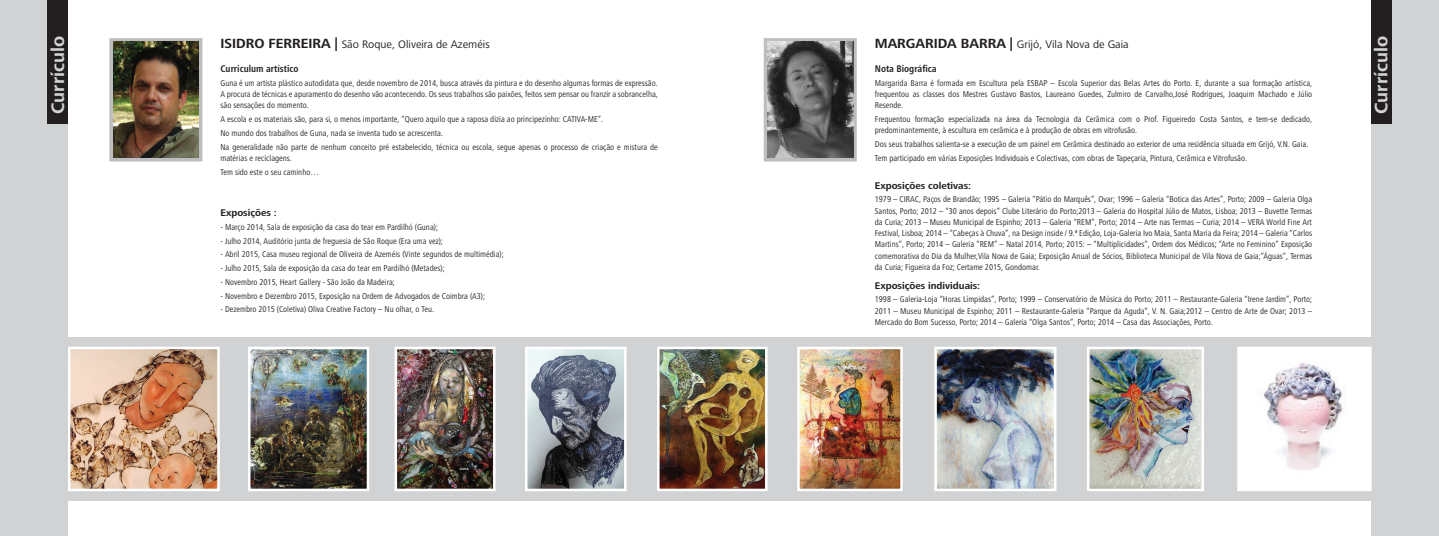
<style>
.page{position:relative;width:1439px;height:536px;background:#fff}
.page>*{position:absolute;margin:0;border:0;box-sizing:border-box;transform-origin:0 0}
.t1{font:700 18.75px "Frutiger Next LT";color:#d1d2d4}
.t2{font:11.25px "Frutiger Next LT";color:#231f20}
.t3{font:700 10px "Frutiger Next LT";color:#231f20}
.t4{font:700 condensed 10px "Frutiger Next LT";color:#231f20}
.t5{font:condensed 8.75px/11.2px "Frutiger Next LT";color:#231f20;text-align:justify}
.s1{font-weight:700;font-size:13.75px}
</style>
<div class="page">
<div style="left:34px;top:337px;width:1405px;height:163px;background:#d1d2d4"></div>
<div style="left:0;top:0;width:68px;height:535px;background:#d1d2d4"></div>
<div style="left:47px;top:0;width:21px;height:123px;background:#231f20"></div>
<div style="left:1371px;top:0;width:68px;height:535px;background:#d1d2d4"></div>
<div style="left:1371px;top:0;width:21px;height:123px;background:#231f20"></div>
<div style="left:109px;top:38px;width:93px;height:123px;border:8px solid #bdbec1"></div>
<img style="left:113px;top:42px;width:86px;height:115px">
<div style="left:764px;top:38px;width:93px;height:123px;border:8px solid #bdbec1"></div>
<img style="left:767px;top:42px;width:86px;height:115px">
<img style="left:71px;top:349px;width:146px;height:138px">
<img style="left:251px;top:349px;width:115px;height:138px">
<img style="left:397px;top:349px;width:95px;height:138px">
<img style="left:528px;top:349px;width:95px;height:138px">
<img style="left:660px;top:349px;width:104px;height:138px">
<img style="left:1090px;top:349px;width:111px;height:138px">
<img style="left:937px;top:349px;width:116px;height:138px">
<img style="left:1240px;top:349px;width:128px;height:138px">
<img style="left:800px;top:349px;width:100px;height:138px">
<div style="left:68px;top:346px;width:152px;height:144px;border:2px solid #fff"></div>
<div style="left:248px;top:346px;width:121px;height:144px;border:2px solid #fff"></div>
<div style="left:394px;top:346px;width:101px;height:144px;border:2px solid #fff"></div>
<div style="left:525px;top:346px;width:101px;height:144px;border:2px solid #fff"></div>
<div style="left:657px;top:346px;width:110px;height:144px;border:2px solid #fff"></div>
<div style="left:934px;top:346px;width:122px;height:144px;border:2px solid #fff"></div>
<div style="left:1087px;top:346px;width:117px;height:144px;border:2px solid #fff"></div>
<div style="left:797px;top:346px;width:106px;height:144px;border:2px solid #fff"></div>
<div style="left:1237px;top:346px;width:134px;height:144px;border:2px solid #fff"></div>
<h1 class="t1" style="left:47px;top:113px;width:79px;rotate:-90deg">Currículo</h1>
<h1 class="t1" style="left:1370px;top:113px;width:79px;rotate:-90deg">Currículo</h1>
<p class="t2" style="left:220px;top:38px;width:271px"><span class="s1">ISIDRO FERREIRA |</span> São Roque, Oliveira de Azeméis</p>
<p class="t4" style="left:220px;top:63px;width:79px">Curriculum artístico</p>
<p class="t5" style="left:220px;top:77px;width:439px">Guna é um artista plástico autodidata que, desde novembro de 2014, busca através da pintura e do desenho algumas formas de expressão.<br>A procura de técnicas e apuramento do desenho vão acontecendo. Os seus trabalhos são paixões, feitos sem pensar ou franzir a sobrancelha, são sensações do momento.</p>
<p class="t5" style="left:220px;top:112px;width:439px;line-height:13.8px;text-align:left">A escola e os materiais são, para si, o menos importante, “Quero aquilo que a raposa dizia ao principezinho: CATIVA-ME”.<br>No mundo dos trabalhos de Guna, nada se inventa tudo se acrescenta.<br>Na generalidade não parte de nenhum conceito pré estabelecido, técnica ou escola, segue apenas o processo de criação e mistura de</p>
<p class="t5" style="left:220px;top:151px;width:100px;line-height:13.8px">matérias e reciclagens.<br>Tem sido este o seu caminho…</p>
<p class="t3" style="left:220px;top:207px;width:58px">Exposições :</p>
<p class="t5" style="left:220px;top:221px;width:219px">- Março 2014, Sala de exposição da casa do tear em Pardilhó (Guna);</p>
<p class="t5" style="left:220px;top:235px;width:224px">- Julho 2014, Auditório junta de freguesia de São Roque (Era uma vez);</p>
<p class="t5" style="left:220px;top:248px;width:285px">- Abril 2015, Casa museu regional de Oliveira de Azeméis (Vinte segundos de multimédia);</p>
<p class="t5" style="left:220px;top:262px;width:226px">- Julho 2015, Sala de exposição da casa do tear em Pardilhó (Metades);</p>
<p class="t5" style="left:220px;top:276px;width:176px">- Novembro 2015, Heart Gallery - São João da Madeira;</p>
<p class="t5" style="left:220px;top:290px;width:266px">- Novembro e Dezembro 2015, Exposição na Ordem de Advogados de Coimbra (A3);</p>
<p class="t5" style="left:220px;top:303px;width:215px">- Dezembro 2015 (Coletiva) Oliva Creative Factory – Nu olhar, o Teu.</p>
<p class="t2" style="left:875px;top:38px;width:255px"><span class="s1">MARGARIDA BARRA |</span> Grijó, Vila Nova de Gaia</p>
<p class="t4" style="left:875px;top:63px;width:63px">Nota Biográfica</p>
<p class="t5" style="left:875px;top:77px;width:439px">Margarida Barra é formada em Escultura pela ESBAP – Escola Superior das Belas Artes do Porto. E, durante a sua formação artística, frequentou as classes dos Mestres Gustavo Bastos, Laureano Guedes, Zulmiro de Carvalho,José Rodrigues, Joaquim Machado e Júlio Resende.</p>
<p class="t5" style="left:875px;top:113px;width:439px">Frequentou formação especializada na área da Tecnologia da Cerâmica com o Prof. Figueiredo Costa Santos, e tem-se dedicado, predominantemente, à escultura em cerâmica e à produção de obras em vitrofusão.</p>
<p class="t5" style="left:875px;top:137px;width:435px;line-height:13.8px">Dos seus trabalhos salienta-se a execução de um painel em Cerâmica destinado ao exterior de uma residência situada em Grijó, V.N. Gaia.<br>Tem participado em várias Exposições Individuais e Colectivas, com obras de Tapeçaria, Pintura, Cerâmica e Vitrofusão.</p>
<p class="t3" style="left:875px;top:179px;width:98px">Exposições coletivas:</p>
<p class="t5" style="left:875px;top:193px;width:439px">1979 – CIRAC, Paços de Brandão; 1995 – Galeria “Pátio do Marquês”, Ovar; 1996 – Galeria “Botica das Artes”, Porto; 2009 – Galeria Olga Santos, Porto; 2012 – “30 anos depois” Clube Literário do Porto;2013 – Galeria do Hospital Júlio de Matos, Lisboa; 2013 – Buvette Termas da Curia; 2013 – Museu Municipal de Espinho; 2013 – Galeria “REM”, Porto; 2014 – Arte nas Termas – Curia; 2014 – VERA World Fine Art Festival, Lisboa; 2014 – “Cabeças à Chuva”, na Design inside / 9.ª Edição, Loja-Galeria Ivo Maia, Santa Maria da Feira; 2014 – Galeria “Carlos Martins”, Porto; 2014 – Galeria “REM” – Natal 2014, Porto; 2015: – “Multiplicidades”, Ordem dos Médicos; “Arte no Feminino” Exposição comemorativa do Dia da Mulher,Vila Nova de Gaia; Exposição Anual de Sócios, Biblioteca Municipal de Vila Nova de Gaia;”Águas”, Termas da Curia; Figueira da Foz; Certame 2015, Gondomar.</p>
<p class="t3" style="left:875px;top:279px;width:107px">Exposições individuais:</p>
<p class="t5" style="left:875px;top:293px;width:439px">1998 – Galeria-Loja “Horas Límpidas”, Porto; 1999 – Conservatório de Música do Porto; 2011 – Restaurante-Galeria “Irene Jardim”, Porto; 2011 – Museu Municipal de Espinho; 2011 – Restaurante-Galeria “Parque da Aguda”, V. N. Gaia;2012 – Centro de Arte de Ovar; 2013 – Mercado do Bom Sucesso, Porto; 2014 – Galeria “Olga Santos”, Porto; 2014 – Casa das Associações, Porto.</p>
</div>
